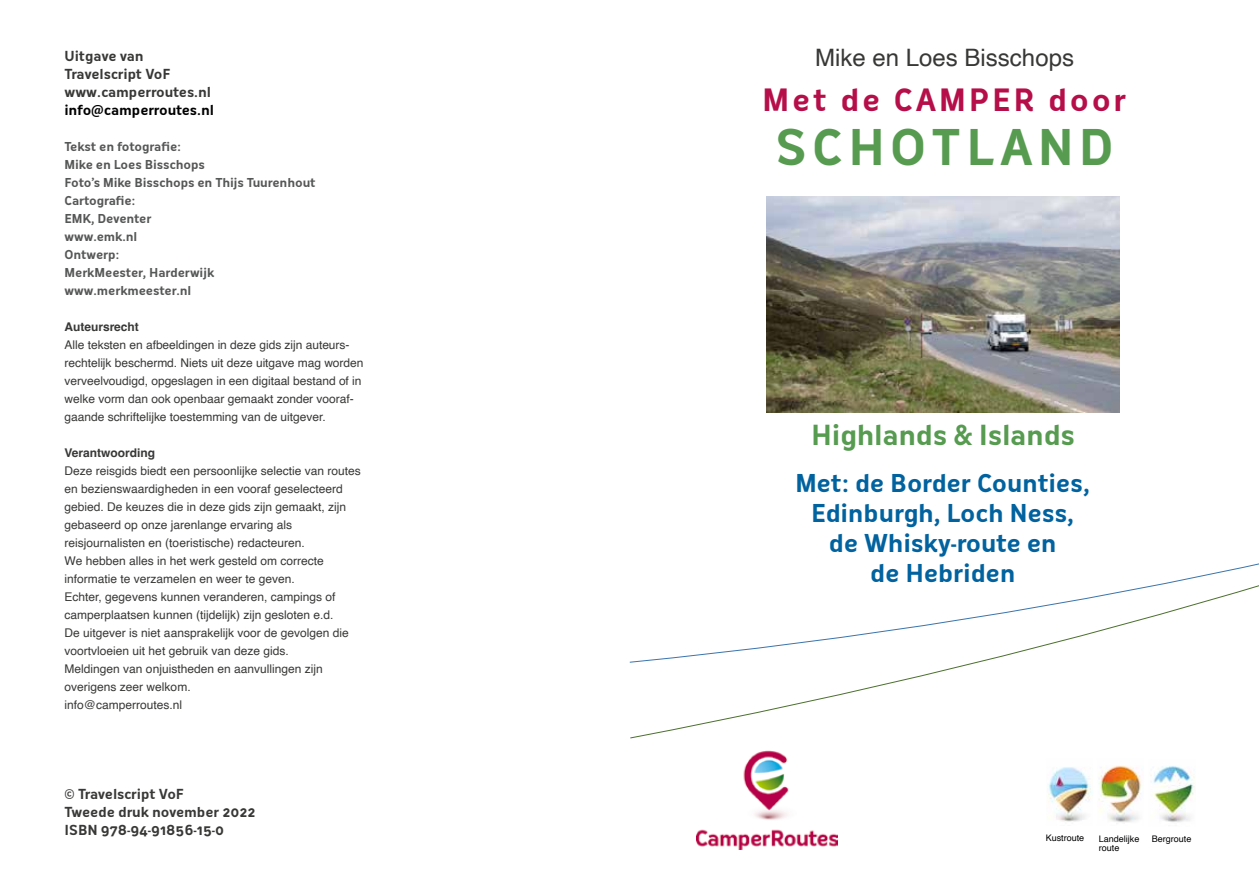
<style>
.page{position:relative;width:1259px;height:893px;background:#fff}
.page>*{position:absolute;margin:0;border:0;box-sizing:border-box;transform-origin:0 0}
.t1{font:700 48px "Oceania";letter-spacing:.11em;color:#569b50}
.t2{font:700 30px "Oceania";letter-spacing:.095em;color:#b60e49}
.t3{font:700 27px "Oceania";letter-spacing:-.005em;color:#569b50}
.t4{font:700 24px/30px "Oceania";letter-spacing:-.01em;color:#00629f;text-align:center}
.t5{font:24px "Helvetica";color:#383937}
.t6{font:700 13.5px/18px "Oceania";letter-spacing:-.01em;color:#383937}
.t7{font:700 13.5px "Oceania";letter-spacing:-.01em;color:#000}
.t8{font:12px/18px "Helvetica";color:#383937}
.t9{font:700 12px/18px "Oceania";letter-spacing:-.01em;color:#555756}
.t10{font:700 12px "Helvetica";color:#383937}
.t11{font:9px "Helvetica";color:#000}
</style>
<div class="page">
<img style="left:766px;top:196px;width:353px;height:216px">
<svg style="left:629px;top:580px;width:630px;height:159px"></svg>
<img style="left:696px;top:736px;width:141px;height:113px">
<img style="left:1151px;top:766px;width:44px;height:56px">
<img style="left:1098px;top:765px;width:44px;height:58px">
<img style="left:1047px;top:767px;width:46px;height:55px">
<p class="t6" style="left:65px;top:47px;width:148px">Uitgave van<br>Travelscript VoF www.camperroutes.nl</p>
<p class="t7" style="left:65px;top:102px;width:151px">info@camperroutes.nl</p>
<p class="t9" style="left:65px;top:137px;width:253px">Tekst en fotografie:<br>Mike en Loes Bisschops<br>Foto’s Mike Bisschops en Thijs Tuurenhout<br>Cartografie:<br>EMK, Deventer<br>www.emk.nl<br>Ontwerp:<br>MerkMeester, Harderwijk www.merkmeester.nl</p>
<p class="t10" style="left:65px;top:319px;width:76px">Auteursrecht</p>
<p class="t8" style="left:65px;top:336px;width:300px">Alle teksten en afbeeldingen in deze gids zijn auteurs&shy;rechtelijk beschermd. Niets uit deze uitgave mag worden verveelvoudigd, opgeslagen in een digitaal bestand of in welke vorm dan ook openbaar gemaakt zonder vooraf&shy;gaande schriftelijke toestemming van de uitgever.</p>
<p class="t10" style="left:65px;top:445px;width:92px">Verantwoording</p>
<p class="t8" style="left:65px;top:462px;width:298px">Deze reisgids biedt een persoonlijke selectie van routes en bezienswaardigheden in een vooraf geselecteerd gebied. De keuzes die in deze gids zijn gemaakt, zijn gebaseerd op onze jarenlange ervaring als reisjournalisten en (toeristische) redacteuren.<br>We hebben alles in het werk gesteld om correcte informatie te verzamelen en weer te geven.<br>Echter, gegevens kunnen veranderen, campings of camperplaatsen kunnen (tijdelijk) zijn gesloten e.d.<br>De uitgever is niet aansprakelijk voor de gevolgen die voortvloeien uit het gebruik van deze gids.<br>Meldingen van onjuistheden en aanvullingen zijn overigens zeer welkom.<br>info@camperroutes.nl</p>
<p class="t6" style="left:65px;top:785px;width:192px">© Travelscript VoF<br>Tweede druk november 2022<br>ISBN 978-94-91856-15-0</p>
<h3 class="t5" style="left:815px;top:39px;width:260px">Mike en Loes Bisschops</h3>
<h2 class="t2" style="left:762px;top:82px;width:365px">Met de CAMPER door</h2>
<h1 class="t1" style="left:775px;top:119px;width:340px">SCHOTLAND</h1>
<h3 class="t3" style="left:811px;top:419px;width:265px">Highlands &amp; Islands</h3>
<h3 class="t4" style="left:795px;top:468px;width:296px">Met: de Border Counties,<br>Edinburgh, Loch Ness, de Whisky-route en<br>de Hebriden</h3>
<p class="t11" style="left:1045px;top:831px;width:40px">Kustroute</p>
<p class="t11" style="left:1099px;top:832px;width:42px">Landelijke</p>
<p class="t11" style="left:1151px;top:832px;width:41px">Bergroute</p>
<p class="t11" style="left:1099px;top:841px;width:22px">route</p>
</div>
